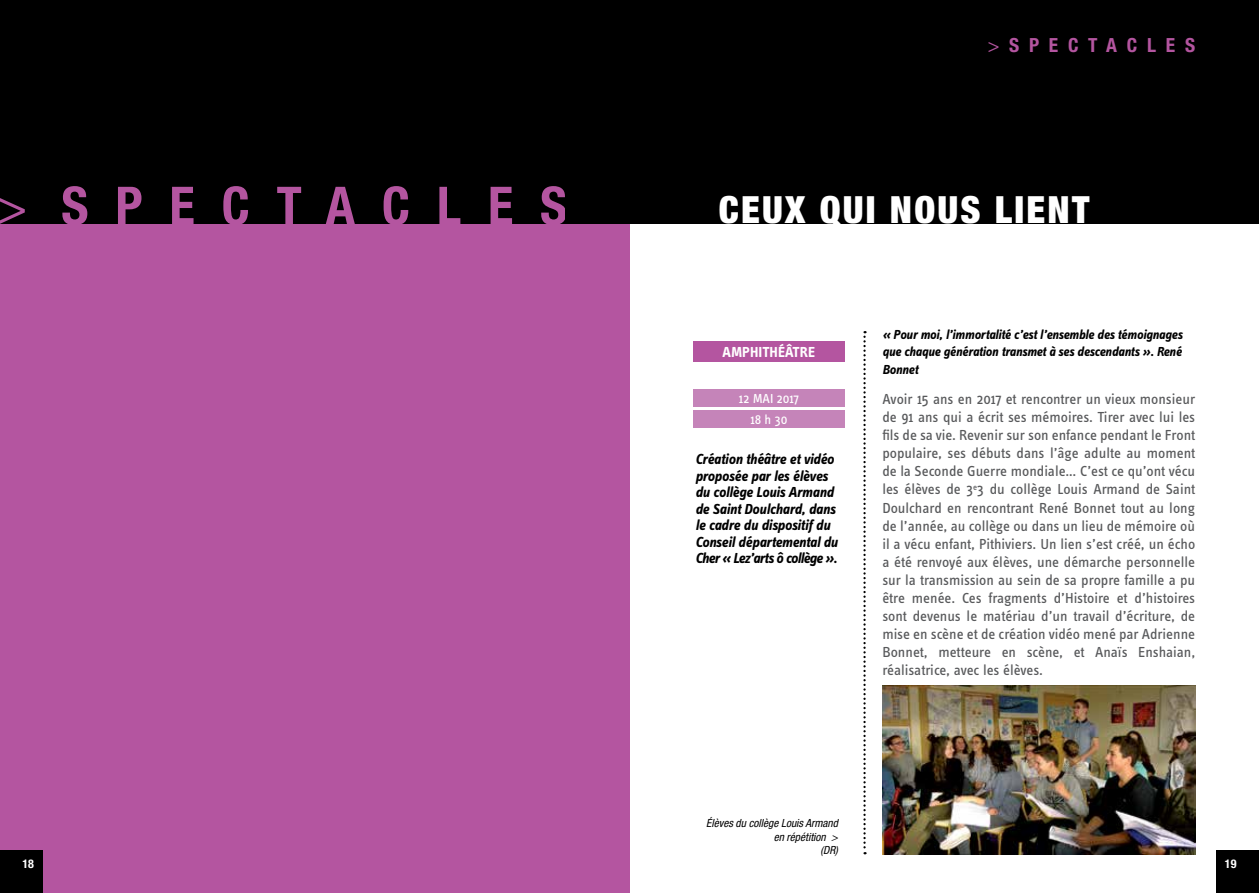
<style>
.page{position:relative;width:1259px;height:893px;background:#fff}
.page>*{position:absolute;margin:0;border:0;box-sizing:border-box;transform-origin:0 0}
.t1{font:700 condensed 52.5px "Helvetica Neue LT Std";letter-spacing:.51em;color:#b455a0}
.t2{font:900 condensed 37.5px "Helvetica Neue LT Std";letter-spacing:.06em;color:#fff}
.t3{font:700 condensed 19.5px "Helvetica Neue LT Std";letter-spacing:.5em;color:#b455a0}
.t4{font:15px/18px "Info Text";letter-spacing:-.005em;color:#58595b;text-align:justify}
.t5{font:italic 700 15px/16.5px "Info Text";color:#000}
.t6{font:700 15px "Info Text";color:#fff}
.t7{font:italic 700 13.5px/16.5px "Info Text";letter-spacing:-.005em;color:#000}
.t8{font:13.5px/20.4px "Info Text";letter-spacing:-.01em;color:#fff;text-align:center}
.t9{font:700 condensed 12px "Helvetica Neue LT Std";color:#fff}
.t10{font:italic condensed 11.25px/13.5px "Helvetica Neue LT Std";color:#000;text-align:right}
.s1{font-weight:400}
</style>
<div class="page">
<div style="left:0;top:111px;width:629px;height:782px;background:#b455a0"></div>
<div style="left:0;top:0;width:693px;height:223px;background:#000"></div>
<svg style="left:0;top:198px;width:25px;height:26px"></svg>
<div style="left:566px;top:0;width:693px;height:223px;background:#000"></div>
<svg style="left:863px;top:331px;width:2px;height:523px"></svg>
<div style="left:693px;top:342px;width:151px;height:20px;background:#b455a0"></div>
<div style="left:693px;top:389px;width:151px;height:18px;background:#c584b9"></div>
<div style="left:693px;top:410px;width:151px;height:17px;background:#c584b9"></div>
<img style="left:882px;top:685px;width:313px;height:169px">
<div style="left:0;top:850px;width:43px;height:43px;background:#000"></div>
<div style="left:1216px;top:850px;width:43px;height:43px;background:#000"></div>
<h1 class="t1" style="left:61px;top:174px;width:507px">SPECTACLES</h1>
<h3 class="t3" style="left:987px;top:33px;width:209px"><span class="s1">&gt;</span>SPECTACLES</h3>
<h2 class="t2" style="left:719px;top:187px;width:372px">CEUX QUI NOUS LIENT</h2>
<p class="t6" style="left:722px;top:344px;width:94px">AMPHITHÉÂTRE</p>
<p class="t8" style="left:739px;top:389px;width:61px">12 MAI 2017<br>18 h 30</p>
<p class="t5" style="left:695px;top:451px;width:144px">Création théâtre et vidéo proposée par les élèves du collège Louis Armand de Saint Doulchard, dans le cadre du dispositif du<br>Conseil départemental du<br>Cher « Lez’arts ô collège ».</p>
<p class="t7" style="left:882px;top:326px;width:302px">« Pour moi, l’immortalité c’est l’ensemble des témoignages que chaque génération transmet à ses descendants ». René</p>
<p class="t7" style="left:882px;top:361px;width:37px">Bonnet</p>
<p class="t4" style="left:882px;top:390px;width:314px">Avoir 15 ans en 2017 et rencontrer un vieux monsieur de 91 ans qui a écrit ses mémoires. Tirer avec lui les fils de sa vie. Revenir sur son enfance pendant le Front populaire, ses débuts dans l’âge adulte au moment de la Seconde Guerre mondiale… C’est ce qu’ont vécu les élèves de 3<sup>e</sup>3 du collège Louis Armand de Saint Doulchard en rencontrant René Bonnet tout au long de l’année, au collège ou dans un lieu de mémoire où il a vécu enfant, Pithiviers. Un lien s’est créé, un écho a été renvoyé aux élèves, une démarche personnelle sur la transmission au sein de sa propre famille a pu être menée. Ces fragments d’Histoire et d’histoires sont devenus le matériau d’un travail d’écriture, de mise en scène et de création vidéo mené par Adrienne Bonnet, metteure en scène, et Anaïs Enshaian, réalisatrice, avec les élèves.</p>
<p class="t10" style="left:706px;top:817px;width:133px">Élèves du collège Louis Armand en répétition &gt;<br>(DR)</p>
<p class="t9" style="left:22px;top:856px;width:13px">18</p>
<p class="t9" style="left:1225px;top:856px;width:13px">19</p>
</div>
